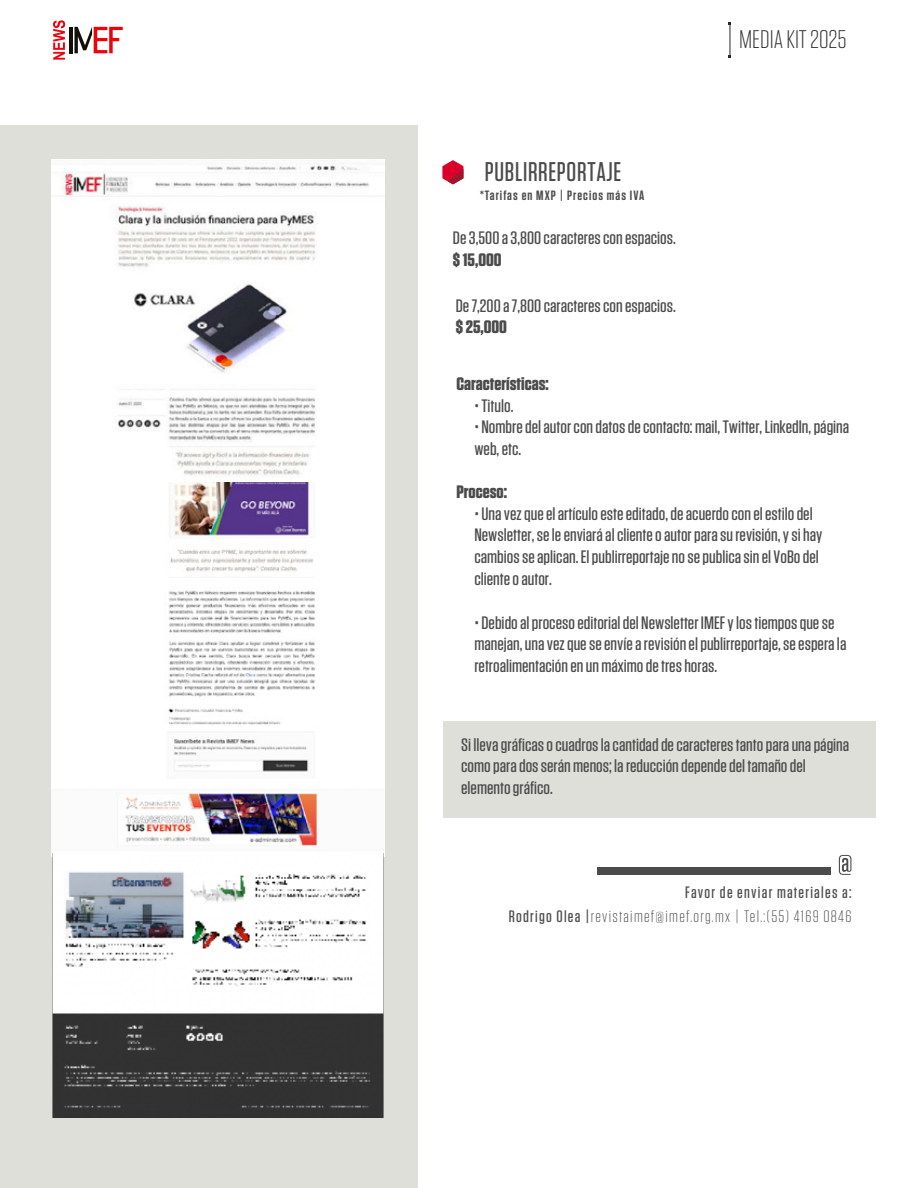
<style>
.page{position:relative;width:918px;height:1188px;background:#fff}
.page>*{position:absolute;margin:0;border:0;box-sizing:border-box;transform-origin:0 0}
.t1{font:500 27px "Tungsten";letter-spacing:.025em;color:#4b4b4c}
.t2{font:300 25.5px "Tungsten";color:#312f30;scale:1.05 1}
.t3{font:500 18px/21.6px "Tungsten";color:#4b4b4c;scale:1.1 1}
.t4{font:700 18px "Tungsten";color:#4b4b4c;scale:1.1 1}
.t5{font:300 16.5px/23.9px "Tungsten";letter-spacing:.075em;color:#4b4b4c;text-align:right;scale:1.05 1}
.t6{font:600 13.5px "Tungsten";letter-spacing:.075em;color:#4b4b4c;scale:1.05 1}
.s1{font-weight:500}
</style>
<div class="page">
<hr style="left:69px;top:27px;width:4px;height:26px;background:#110f09">
<svg style="left:74px;top:27px;width:49px;height:26px"></svg>
<svg style="left:53px;top:20px;width:12px;height:40px"></svg>
<hr style="left:730px;top:24px;width:1px;height:32px;background:#2c282a">
<div style="left:443px;top:721px;width:433px;height:96px;background:#dedfd9"></div>
<div style="left:0;top:126px;width:418px;height:1062px;background:#dedfd9"></div>
<svg style="left:442px;top:160px;width:21px;height:24px"></svg>
<svg style="left:839px;top:855px;width:12px;height:20px"></svg>
<div style="left:597px;top:868px;width:234px;height:7px;background:#4b4b4c"></div>
<img style="left:52px;top:482px;width:333px;height:372px">
<img style="left:52px;top:160px;width:333px;height:322px">
<img style="left:52px;top:854px;width:333px;height:264px">
<h1 class="t1" style="left:485px;top:158px;width:138px">PUBLIRREPORTAJE</h1>
<p class="t6" style="left:480px;top:189px;width:158px">*Tarifas en MXP | Precios más IVA</p>
<p class="t3" style="left:453px;top:227px;width:204px">De 3,500 a 3,800 caracteres con espacios.</p>
<p class="t4" style="left:453px;top:250px;width:46px">$ 15,000</p>
<p class="t3" style="left:456px;top:295px;width:202px">De 7,200 a 7,800 caracteres con espacios.</p>
<p class="t4" style="left:456px;top:317px;width:48px">$ 25,000</p>
<h2 class="t2" style="left:739px;top:26px;width:104px">MEDIA KIT 2025</h2>
<p class="t4" style="left:456px;top:374px;width:85px">Características:</p>
<p class="t3" style="left:474px;top:395px;width:37px">• Titulo.</p>
<p class="t3" style="left:474px;top:417px;width:342px">• Nombre del autor con datos de contacto: mail, Twitter, LinkedIn, página web, etc.</p>
<p class="t4" style="left:456px;top:482px;width:48px">Proceso:</p>
<p class="t3" style="left:474px;top:503px;width:318px">• Una vez que el artículo este editado, de acuerdo con el estilo del Newsletter, se le enviará al cliente o autor para su revisión, y si hay cambios se aplican. El publirreportaje no se publica sin el VoBo del cliente o autor.</p>
<p class="t3" style="left:474px;top:612px;width:340px">• Debido al proceso editorial del Newsletter IMEF y los tiempos que se manejan, una vez que se envíe a revisión el publirreportaje, se espera la retroalimentación en un máximo de tres horas.</p>
<p class="t3" style="left:461px;top:734px;width:354px">Si lleva gráficas o cuadros la cantidad de caracteres tanto para una página como para dos serán menos; la reducción depende del tamaño del elemento gráfico.</p>
<p class="t5" style="left:509px;top:880px;width:328px"><span class="s1">Favor de enviar materiales a:<br>Rodrigo Olea |</span>revistaimef@imef.org.mx | Tel.:(55) 4169 0846</p>
</div>
